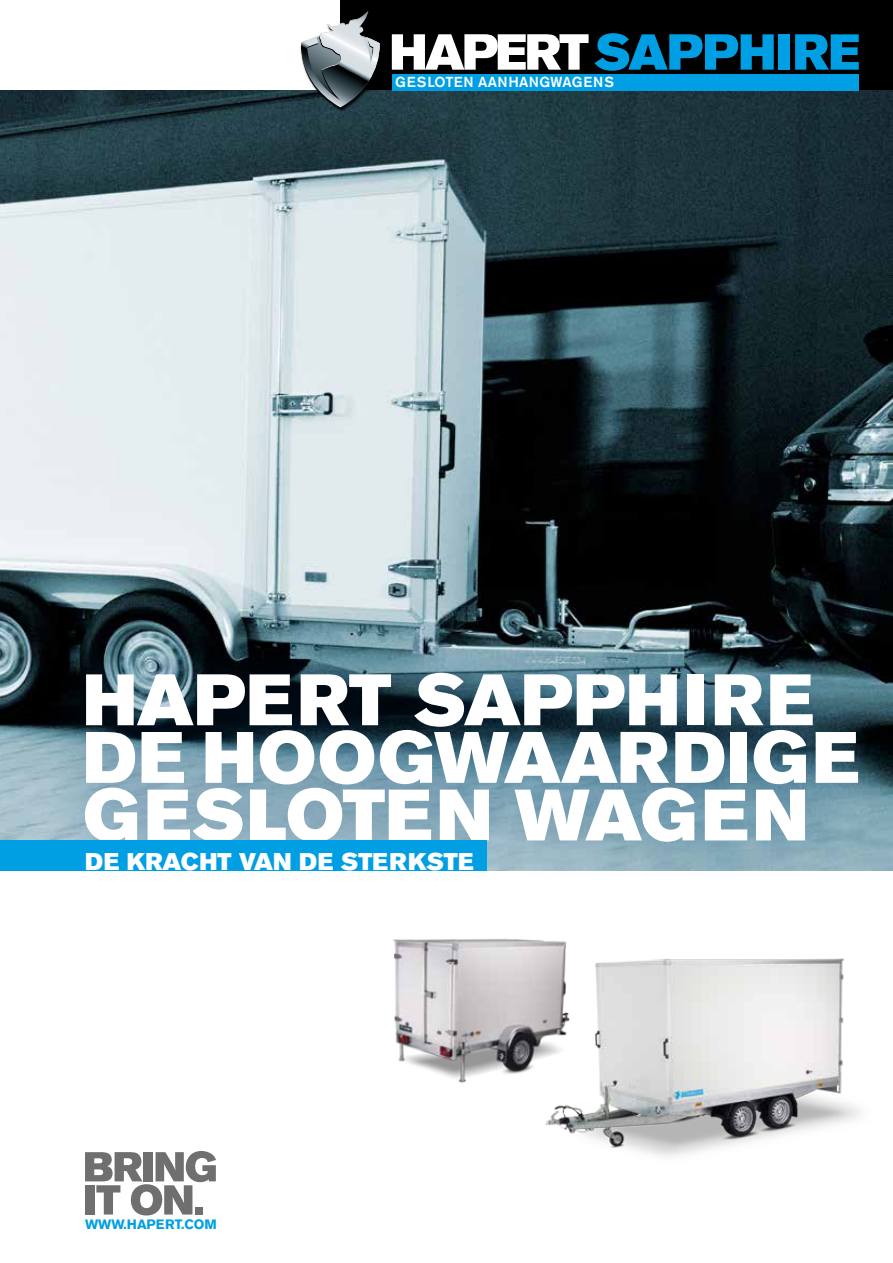
<style>
.page{position:relative;width:893px;height:1263px;background:#fff}
.page>*{position:absolute;margin:0;border:0;box-sizing:border-box;transform-origin:0 0}
.t1{font:72px/57.6px "Akzidenz Grotesk BE Super";letter-spacing:.02em;color:#fff}
.t2{font:24px "Akzidenz Grotesk BE Super";letter-spacing:.005em;color:#fff}
.t3{font:500 14.4px "Akzidenz Grotesk BE";letter-spacing:.02em;color:#fff}
.t4{font:700 13.5px "Akzidenz Grotesk BE";color:#009fe3}
</style>
<div class="page">
<div style="left:340px;top:0;width:553px;height:90px;background:#000"></div>
<svg style="left:85px;top:1151px;width:131px;height:64px"></svg>
<div style="left:195px;top:1207px;width:8px;height:7px;background:#706f6f"></div>
<img style="left:0;top:90px;width:893px;height:750px">
<img style="left:393px;top:939px;width:92px;height:144px">
<img style="left:485px;top:938px;width:375px;height:219px">
<div style="left:44px;top:631px;width:849px;height:253px;background:#003f79;opacity:.3"></div>
<div style="left:779px;top:34px;width:11px;height:36px;background:#009fe3"></div>
<svg style="left:795px;top:34px;width:64px;height:36px"></svg>
<svg style="left:392px;top:33px;width:382px;height:38px"></svg>
<div style="left:392px;top:74px;width:467px;height:16px;background:#009fe3"></div>
<img style="left:300px;top:45px;width:84px;height:68px">
<svg style="left:301px;top:11px;width:80px;height:97px"></svg>
<div style="left:0;top:840px;width:486px;height:30px;background:#009fe3"></div>
<p class="t3" style="left:395px;top:73px;width:220px">GESLOTEN AANHANGWAGENS</p>
<p class="t1" style="left:83px;top:672px;width:778px">HAPERT SAPPHIRE<br>DE HOOGWAARDIGE<br>GESLOTEN WAGEN</p>
<p class="t2" style="left:85px;top:848px;width:390px">DE KRACHT VAN DE STERKSTE</p>
<p class="t4" style="left:85px;top:1216px;width:133px">WWW.HAPERT.COM</p>
</div>
